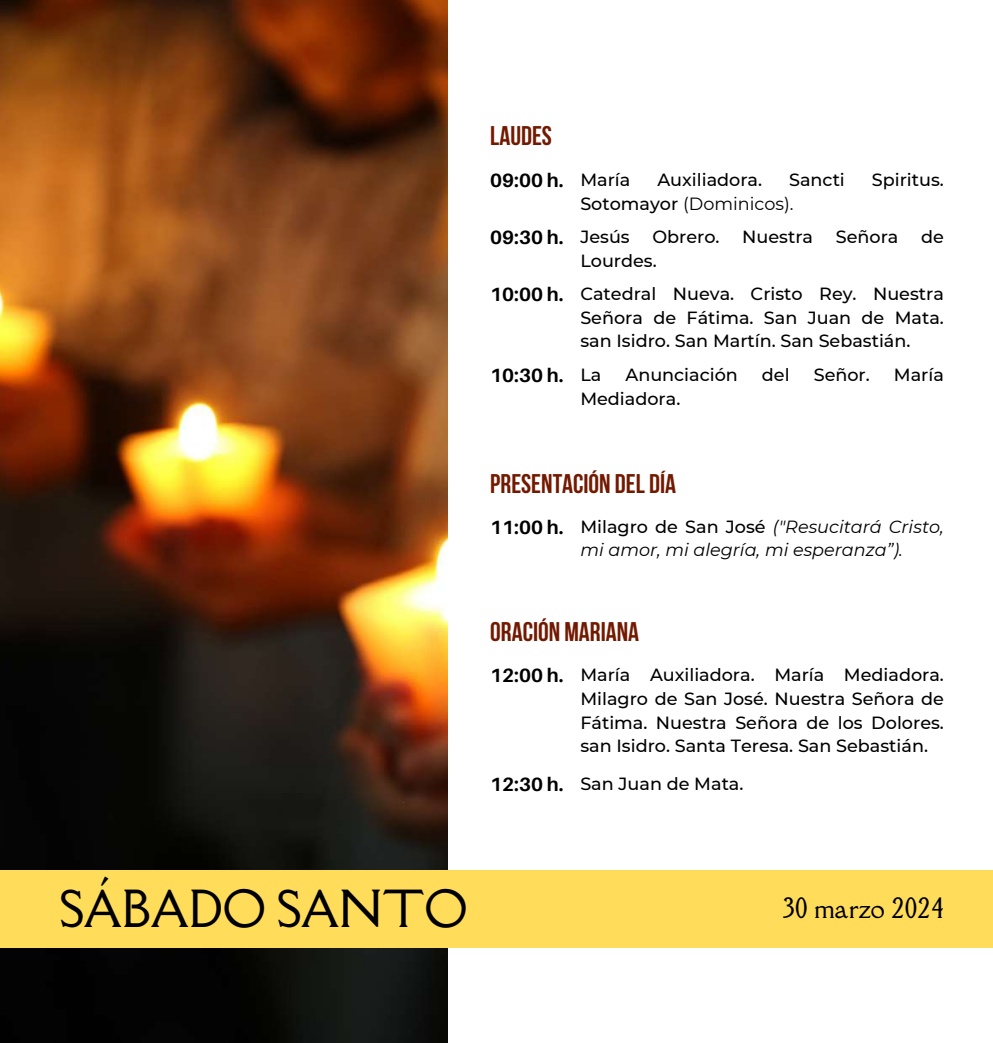
<style>
.page{position:relative;width:993px;height:1043px;background:#fff}
.page>*{position:absolute;margin:0;border:0;box-sizing:border-box;transform-origin:0 0}
.t1{font:46.73px "Della Respira";color:#000}
.t2{font:700 26.95px "Bebas Neue";color:#721900}
.t3{font:25.72px "Della Respira";color:#000}
.t4{font:700 19.25px "Aileron";color:#000}
.t5{font:500 17.68px/23.6px "Montserrat";color:#000;text-align:justify}
.t6{font:italic 17.68px/23.6px "Montserrat";color:#000}
.t7{font:17.68px "Montserrat";color:#000}
.s1{font-weight:500}
.s2{font-weight:500;font-style:normal}
.s3{font-family:"Aileron";font-weight:700;font-size:19.25px}
</style>
<div class="page">
<img style="left:0;top:0;width:448px;height:1042px">
<div style="left:0;top:870px;width:992px;height:77px;background:#ffdd5b"></div>
<h2 class="t2" style="left:490px;top:125px;width:63px">LAUDES</h2>
<p class="t4" style="left:490px;top:169px;width:75px">09:00 h.</p>
<p class="t5" style="left:580px;top:168px;width:51px">María</p>
<p class="t5" style="left:657px;top:168px;width:106px">Auxiliadora.</p>
<p class="t5" style="left:789px;top:168px;width:57px">Sancti</p>
<p class="t5" style="left:871px;top:168px;width:73px">Spiritus.</p>
<p class="t7" style="left:580px;top:193px;width:215px"><span class="s1">Sotomayor</span> (Dominicos).</p>
<p class="t4" style="left:490px;top:226px;width:75px">09:30 h.</p>
<p class="t5" style="left:580px;top:225px;width:51px">Jesús</p>
<p class="t5" style="left:652px;top:225px;width:69px">Obrero.</p>
<p class="t5" style="left:742px;top:225px;width:72px">Nuestra</p>
<p class="t5" style="left:835px;top:225px;width:64px">Señora</p>
<p class="t5" style="left:920px;top:225px;width:24px">de</p>
<p class="t5" style="left:580px;top:249px;width:78px">Lourdes.</p>
<p class="t4" style="left:490px;top:282px;width:75px">10:00 h.</p>
<p class="t5" style="left:580px;top:282px;width:365px">Catedral Nueva. Cristo Rey. Nuestra Señora de Fátima. San Juan de Mata. san Isidro. San Martín. San Sebastián.</p>
<p class="t4" style="left:490px;top:363px;width:75px">10:30 h.</p>
<p class="t5" style="left:580px;top:363px;width:22px">La</p>
<p class="t5" style="left:625px;top:363px;width:114px">Anunciación</p>
<p class="t5" style="left:761px;top:363px;width:29px">del</p>
<p class="t5" style="left:813px;top:363px;width:58px">Señor.</p>
<p class="t5" style="left:893px;top:363px;width:51px">María</p>
<p class="t5" style="left:580px;top:386px;width:101px">Mediadora.</p>
<h2 class="t2" style="left:490px;top:472px;width:187px">PRESENTACIÓN DEL DÍA</h2>
<p class="t6" style="left:580px;top:514px;width:365px"><span class="s2">Milagro de San José</span> ("Resucitará Cristo, mi amor, mi alegría, mi esperanza”).</p>
<p class="t4" style="left:490px;top:515px;width:75px">11:00 h.</p>
<h2 class="t2" style="left:490px;top:621px;width:150px">ORACIÓN MARIANA</h2>
<p class="t5" style="left:580px;top:663px;width:365px">María Auxiliadora. María Mediadora.<br>Milagro de San José. Nuestra Señora de Fátima. Nuestra Señora de los Dolores. san Isidro. Santa Teresa. San Sebastián.</p>
<p class="t4" style="left:490px;top:663px;width:75px">12:00 h.</p>
<p class="t5" style="left:490px;top:771px;width:255px"><span class="s3">12:30 h.</span> San Juan de Mata.</p>
<h1 class="t1" style="left:60px;top:876px;width:409px">SÁBADO SANTO</h1>
<h3 class="t3" style="left:782px;top:890px;width:163px">30 marzo 2024</h3>
</div>
